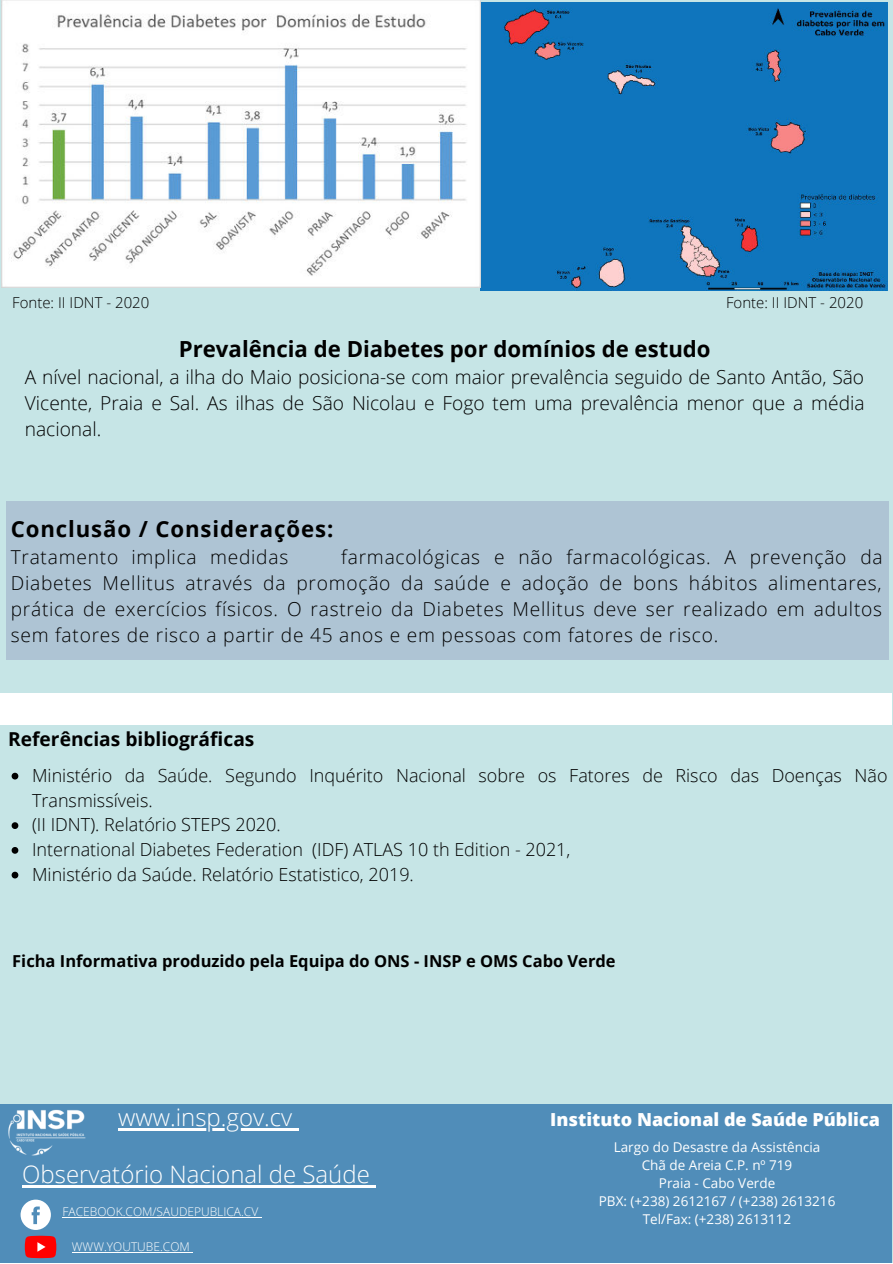
<style>
.page{position:relative;width:893px;height:1264px;background:#fff}
.page>*{position:absolute;margin:0;border:0;box-sizing:border-box;transform-origin:0 0}
.t1{font:300 24px "Open Sans";color:#fff}
.t2{font:700 22.2px "Open Sans";color:#000}
.t3{font:700 22.2px "Open Sans";letter-spacing:.04em;color:#000}
.t4{font:300 19.2px/25.8px "Open Sans";letter-spacing:.04em;color:#000;text-align:justify}
.t5{font:700 19.2px "Open Sans";color:#000}
.t6{font:300 18px/24.8px "Open Sans";color:#000}
.t7{font:800 18px "Open Sans";color:#fff}
.t8{font:700 16.5px "Open Sans";color:#000}
.t9{font:300 15px "Open Sans";color:#000}
.t10{font:13.5px/18px "Open Sans";color:#fff;text-align:center}
.t11{font:300 12px "Open Sans";color:#fff}
</style>
<div class="page">
<div style="left:0;top:0;width:892px;height:1262px;background:#c6e5e6"></div>
<div style="left:0;top:1103px;width:891px;height:159px;background:#508db9"></div>
<img style="left:8px;top:1109px;width:78px;height:46px">
<svg style="left:21px;top:1199px;width:30px;height:30px"></svg>
<div style="left:6px;top:501px;width:881px;height:158px;background:#aec4d4"></div>
<div style="left:0;top:693px;width:891px;height:31px;background:#fff"></div>
<img style="left:480px;top:2px;width:407px;height:288px">
<img style="left:2px;top:0;width:478px;height:288px">
<svg style="left:25px;top:1235px;width:31px;height:23px"></svg>
<svg style="left:12px;top:772px;width:6px;height:7px"></svg>
<svg style="left:12px;top:822px;width:6px;height:7px"></svg>
<svg style="left:12px;top:847px;width:6px;height:6px"></svg>
<svg style="left:12px;top:871px;width:6px;height:7px"></svg>
<hr style="left:22px;top:1185px;width:247px;height:2px;background:#fff">
<hr style="left:269px;top:1185px;width:101px;height:2px;background:#fff">
<svg style="left:370px;top:1185px;width:6px;height:2px"></svg>
<hr style="left:63px;top:1217px;width:195px;height:1px;background:#fff">
<hr style="left:118px;top:1128px;width:174px;height:2px;background:#fff">
<svg style="left:292px;top:1128px;width:6px;height:2px"></svg>
<hr style="left:72px;top:1251px;width:118px;height:1px;background:#fff">
<p class="t9" style="left:12px;top:292px;width:139px">Fonte: II IDNT - 2020</p>
<p class="t9" style="left:726px;top:292px;width:139px">Fonte: II IDNT - 2020</p>
<p class="t2" style="left:179px;top:333px;width:533px">Prevalência de Diabetes por domínios de estudo</p>
<p class="t4" style="left:25px;top:364px;width:841px">A nível nacional, a ilha do Maio posiciona-se com maior prevalência seguido de Santo Antão, São Vicente, Praia e Sal. As ilhas de São Nicolau e Fogo tem uma prevalência menor que a média nacional.</p>
<p class="t3" style="left:11px;top:513px;width:324px">Conclusão / Considerações:</p>
<p class="t4" style="left:11px;top:543px;width:279px">Tratamento implica medidas</p>
<p class="t4" style="left:11px;top:543px;width:873px;text-indent:330px">farmacológicas e não farmacológicas. A prevenção da Diabetes Mellitus através da promoção da saúde e adoção de bons hábitos alimentares, prática de exercícios físicos. O rastreio da Diabetes Mellitus deve ser realizado em adultos sem fatores de risco a partir de 45 anos e em pessoas com fatores de risco.</p>
<p class="t5" style="left:8px;top:725px;width:248px">Referências bibliográficas</p>
<p class="t6" style="left:32px;top:762px;width:857px">Ministério da Saúde. Segundo Inquérito Nacional sobre os Fatores de Risco das Doenças Não Transmissíveis.<br>(II IDNT). Relatório STEPS 2020.<br>International Diabetes Federation (IDF) ATLAS 10 th Edition - 2021,<br>Ministério da Saúde. Relatório Estatistico, 2019.</p>
<p class="t8" style="left:12px;top:949px;width:605px">Ficha Informativa produzido pela Equipa do ONS - INSP e OMS Cabo Verde</p>
<p class="t1" style="left:118px;top:1101px;width:176px">www.insp.gov.cv</p>
<p class="t1" style="left:22px;top:1157px;width:349px">Observatório Nacional de Saúde</p>
<p class="t11" style="left:63px;top:1203px;width:197px">FACEBOOK.COM/SAUDEPUBLICA.CV</p>
<p class="t11" style="left:72px;top:1238px;width:119px">WWW.YOUTUBE.COM</p>
<p class="t7" style="left:550px;top:1105px;width:331px">Instituto Nacional de Saúde Pública</p>
<p class="t10" style="left:598px;top:1137px;width:238px">Largo do Desastre da Assistência<br>Chã de Areia C.P. nº 719<br>Praia - Cabo Verde<br>PBX: (+238) 2612167 / (+238) 2613216<br>Tel/Fax: (+238) 2613112</p>
</div>
